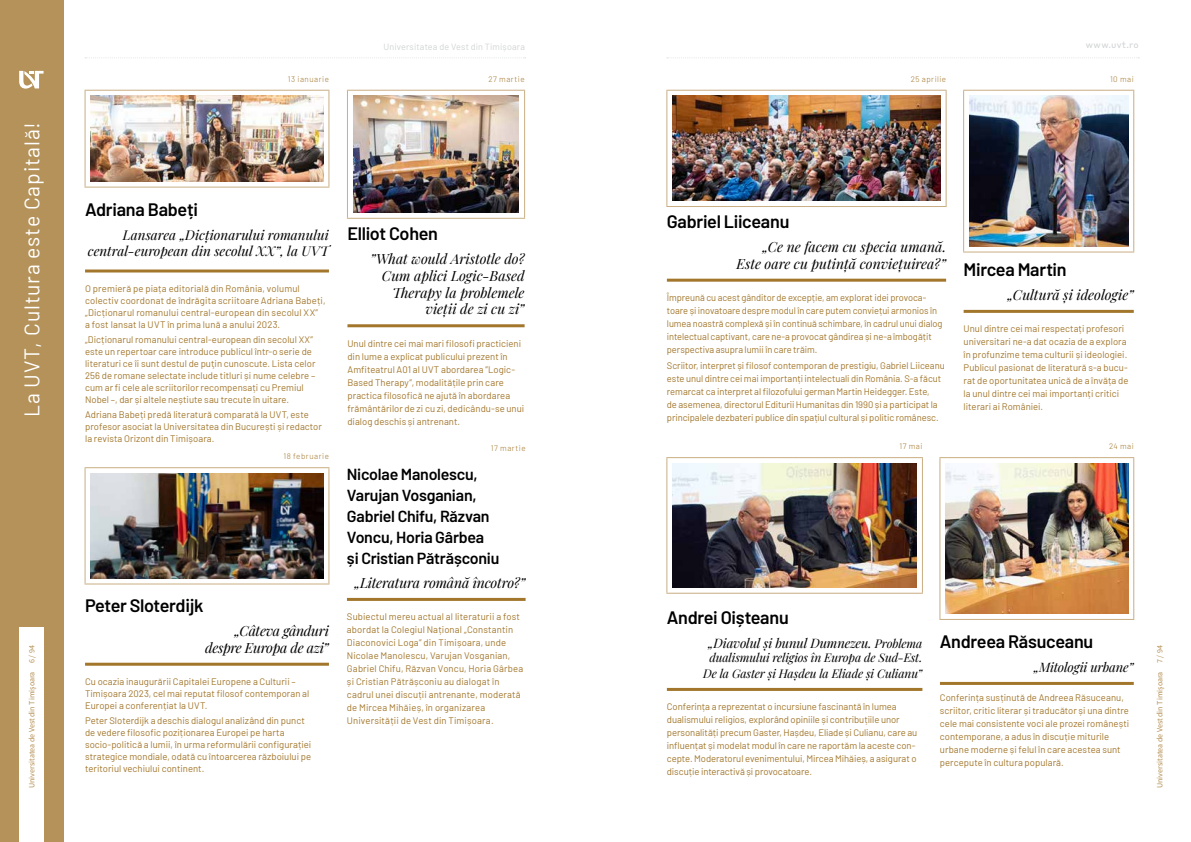
<style>
.page{position:relative;width:1191px;height:842px;background:#fff}
.page>*{position:absolute;margin:0;border:0;box-sizing:border-box;transform-origin:0 0}
.t1{font:21.1px "Barlow";letter-spacing:.04em;color:#fff}
.t2{font:600 18px "Barlow";letter-spacing:-.02em;color:#000}
.t3{font:600 16px/21px "Barlow";letter-spacing:-.015em;color:#000}
.t4{font:italic 14px/16.8px "Playfair Display";letter-spacing:-.005em;color:#000;text-align:right}
.t5{font:italic 14px/16.8px "Playfair Display";letter-spacing:-.025em;color:#000;text-align:right}
.t6{font:italic 13.5px/16.2px "Playfair Display";color:#000;text-align:right}
.t7{font:italic 13px "Playfair Display";letter-spacing:-.015em;color:#000}
.t8{font:italic 12px/15.6px "Playfair Display";letter-spacing:-.01em;color:#000;text-align:center}
.t9{font:9.5px/13px "Barlow";letter-spacing:.005em;color:#a2762b}
.t10{font:9px "Barlow";letter-spacing:.015em;color:#d1d3d4}
.t11{font:9px "Styrene B";letter-spacing:.045em;color:#d1d3d4}
.t12{font:8px "Source Sans Variable";color:#b58f53}
.t13{font:300 8px "Barlow";letter-spacing:.065em;color:#a2762b}
.s1{font-size:12px}
</style>
<div class="page">
<div style="left:0;top:0;width:64px;height:842px;background:#b49259"></div>
<div style="left:19px;top:626px;width:25px;height:216px;background:#fff"></div>
<svg style="left:19px;top:71px;width:25px;height:18px"></svg>
<hr style="left:85px;top:269px;width:244px;height:3px;background:#a2762b">
<hr style="left:85px;top:90px;width:244px;height:1px;background:#c9ae82">
<hr style="left:85px;top:91px;width:1px;height:96px;background:#c9ae82">
<hr style="left:328px;top:91px;width:1px;height:96px;background:#c9ae82">
<hr style="left:85px;top:187px;width:244px;height:1px;background:#c9ae82">
<img style="left:91px;top:96px;width:232px;height:85px">
<hr style="left:85px;top:663px;width:244px;height:3px;background:#a2762b">
<hr style="left:85px;top:467px;width:244px;height:1px;background:#c9ae82">
<hr style="left:85px;top:468px;width:1px;height:115px;background:#c9ae82">
<hr style="left:328px;top:468px;width:1px;height:115px;background:#c9ae82">
<hr style="left:85px;top:583px;width:244px;height:1px;background:#c9ae82">
<img style="left:91px;top:473px;width:232px;height:105px">
<hr style="left:667px;top:279px;width:279px;height:3px;background:#a2762b">
<hr style="left:666px;top:90px;width:280px;height:1px;background:#c9ae82">
<hr style="left:666px;top:91px;width:1px;height:115px;background:#c9ae82">
<hr style="left:945px;top:91px;width:1px;height:115px;background:#c9ae82">
<hr style="left:666px;top:206px;width:280px;height:1px;background:#c9ae82">
<img style="left:672px;top:96px;width:268px;height:105px">
<hr style="left:963px;top:310px;width:170px;height:3px;background:#a2762b">
<hr style="left:963px;top:90px;width:171px;height:1px;background:#c9ae82">
<hr style="left:963px;top:91px;width:1px;height:161px;background:#c9ae82">
<hr style="left:1133px;top:91px;width:1px;height:161px;background:#c9ae82">
<hr style="left:963px;top:252px;width:171px;height:1px;background:#c9ae82">
<img style="left:969px;top:96px;width:159px;height:150px">
<hr style="left:667px;top:688px;width:255px;height:3px;background:#a2762b">
<hr style="left:666px;top:457px;width:257px;height:1px;background:#c9ae82">
<hr style="left:666px;top:458px;width:1px;height:135px;background:#c9ae82">
<hr style="left:922px;top:458px;width:1px;height:135px;background:#c9ae82">
<hr style="left:666px;top:593px;width:257px;height:1px;background:#c9ae82">
<img style="left:672px;top:463px;width:244px;height:124px">
<hr style="left:939px;top:457px;width:195px;height:1px;background:#c9ae82">
<hr style="left:939px;top:458px;width:1px;height:161px;background:#c9ae82">
<hr style="left:1133px;top:458px;width:1px;height:161px;background:#c9ae82">
<hr style="left:939px;top:619px;width:195px;height:1px;background:#c9ae82">
<hr style="left:940px;top:682px;width:193px;height:3px;background:#a2762b">
<img style="left:945px;top:463px;width:183px;height:151px">
<hr style="left:347px;top:324px;width:177px;height:3px;background:#a2762b">
<hr style="left:347px;top:90px;width:178px;height:1px;background:#c9ae82">
<hr style="left:347px;top:91px;width:1px;height:127px;background:#c9ae82">
<hr style="left:524px;top:91px;width:1px;height:127px;background:#c9ae82">
<hr style="left:347px;top:218px;width:178px;height:1px;background:#c9ae82">
<img style="left:353px;top:96px;width:166px;height:117px">
<hr style="left:347px;top:598px;width:178px;height:3px;background:#a2762b">
<svg style="left:667px;top:57px;width:472px;height:1px"></svg>
<svg style="left:85px;top:57px;width:440px;height:1px"></svg>
<p class="t13" style="left:288px;top:73px;width:43px">13 ianuarie</p>
<p class="t10" style="left:383px;top:41px;width:143px">Universitatea de Vest din Timișoara</p>
<p class="t11" style="left:1086px;top:37px;width:54px">www.uvt.ro</p>
<p class="t13" style="left:488px;top:73px;width:38px">27 martie</p>
<p class="t13" style="left:910px;top:73px;width:37px">25 aprilie</p>
<p class="t13" style="left:1110px;top:73px;width:25px">10 mai</p>
<h1 class="t1" style="left:17px;top:417px;width:297px;rotate:-90deg">La UVT, Cultura este Capitală!</h1>
<h2 class="t2" style="left:85px;top:196px;width:114px">Adriana Babeți</h2>
<h3 class="t6" style="left:88px;top:226px;width:242px">Lansarea „Dicționarului romanului central-european din secolul XX”, la UVT</h3>
<p class="t9" style="left:85px;top:282px;width:242px;line-height:12px">O premieră pe piața editorială din România, volumul colectiv coordonat de îndrăgita scriitoare Adriana Babeți, „Dicționarul romanului central-european din secolul XX”<br>a fost lansat la UVT în prima lună a anului 2023.</p>
<p class="t9" style="left:85px;top:332px;width:232px;line-height:12px">„Dicționarul romanului central-european din secolul XX” este un repertoar care introduce publicul într-o serie de literaturi ce îi sunt destul de puţin cunoscute. Lista celor 256 de romane selectate include titluri și nume celebre – cum ar fi cele ale scriitorilor recompensați cu Premiul Nobel –, dar și altele neștiute sau trecute în uitare.</p>
<p class="t9" style="left:85px;top:407px;width:238px;line-height:12px">Adriana Babeți predă literatură comparată la UVT, este profesor asociat la Universitatea din București și redactor la revista Orizont din Timișoara.</p>
<p class="t13" style="left:283px;top:451px;width:47px">18 februarie</p>
<h2 class="t2" style="left:667px;top:208px;width:124px">Gabriel Liiceanu</h2>
<h3 class="t4" style="left:736px;top:237px;width:211px">„Ce ne facem cu specia umană.<br>Este oare cu putință conviețuirea?”</h3>
<p class="t9" style="left:667px;top:290px;width:277px">Împreună cu acest gânditor de excepție, am explorat idei provoca&shy;toare și inovatoare despre modul în care putem conviețui armonios în lumea noastră complexă și în continuă schimbare, în cadrul unui dialog intelectual captivant, care ne-a provocat gândirea și ne-a îmbogățit perspectiva asupra lumii în care trăim.</p>
<p class="t9" style="left:667px;top:358px;width:279px">Scriitor, interpret și filosof contemporan de prestigiu, Gabriel Liiceanu este unul dintre cei mai importanți intelectuali din România. S-a făcut remarcat ca interpret al filozofului german Martin Heidegger. Este,<br>de asemenea, directorul Editurii Humanitas din 1990 și a participat la principalele dezbateri publice din spațiul cultural și politic românesc.</p>
<h2 class="t2" style="left:347px;top:220px;width:92px">Elliot Cohen</h2>
<h3 class="t4" style="left:370px;top:249px;width:156px">”What would Aristotle do?<br>Cum aplici Logic-Based<br>Therapy la problemele vieții de zi cu zi”</h3>
<p class="t9" style="left:347px;top:336px;width:178px">Unul dintre cei mai mari filosofi practicieni din lume a explicat publicului prezent în Amfiteatrul A01 al UVT abordarea ”Logic-Based Therapy”, modalitățile prin care practica filosofică ne ajută în abordarea frământărilor de zi cu zi, dedicându-se unui dialog deschis și antrenant.</p>
<p class="t13" style="left:491px;top:442px;width:36px">17 martie</p>
<h3 class="t3" style="left:347px;top:462px;width:154px">Nicolae Manolescu,<br>Varujan Vosganian,<br>Gabriel Chifu, Răzvan<br>Voncu, Horia Gârbea și Cristian Pătrășconiu</h3>
<h3 class="t4" style="left:354px;top:573px;width:173px">„Literatura română încotro?”</h3>
<p class="t9" style="left:347px;top:610px;width:178px">Subiectul mereu actual al literaturii a fost abordat la Colegiul Național „Constantin Diaconovici Loga” din Timișoara, unde Nicolae Manolescu, Varujan Vosganian, Gabriel Chifu, Răzvan Voncu, Horia Gârbea și Cristian Pătrășconiu au dialogat în cadrul unei discuții antrenante, moderată de Mircea Mihăieș, în organizarea Universității de Vest din Timișoara.</p>
<h2 class="t2" style="left:963px;top:256px;width:104px">Mircea Martin</h2>
<h3 class="t4" style="left:1007px;top:285px;width:128px">„Cultură și ideologie”</h3>
<p class="t9" style="left:963px;top:322px;width:166px">Unul dintre cei mai respectați profesori universitari ne-a dat ocazia de a explora în profunzime tema culturii și ideologiei.<br>Publicul pasionat de literatură s-a bucu&shy;rat de oportunitatea unică de a învăța de la unul dintre cei mai importanți critici literari ai României.</p>
<p class="t13" style="left:1109px;top:440px;width:26px">24 mai</p>
<p class="t13" style="left:899px;top:440px;width:25px">17 mai</p>
<h2 class="t2" style="left:85px;top:592px;width:120px">Peter Sloterdijk</h2>
<h2 class="t2" style="left:667px;top:604px;width:123px">Andrei Oișteanu</h2>
<h3 class="t7" style="left:708px;top:633px;width:216px">„Diavolul și bunul Dumnezeu. <span class="s1">Problema</span></h3>
<p class="t8" style="left:703px;top:649px;width:221px">dualismului religios în Europa de Sud-Est.<br>De la Gaster și Hașdeu la Eliade și Culianu”</p>
<p class="t9" style="left:667px;top:700px;width:252px">Conferința a reprezentat o incursiune fascinantă în lumea dualismului religios, explorând opiniile și contribuțiile unor personalități precum Gaster, Hașdeu, Eliade și Culianu, care au influențat și modelat modul în care ne raportăm la aceste con&shy;cepte. Moderatorul evenimentului, Mircea Mihăieș, a asigurat o discuție interactivă și provocatoare.</p>
<h3 class="t5" style="left:205px;top:621px;width:125px">„Câteva gânduri despre Europa de azi”</h3>
<p class="t9" style="left:85px;top:675px;width:226px;line-height:12px">Cu ocazia inaugurării Capitalei Europene a Culturii –<br>Timișoara 2023, cel mai reputat filosof contemporan al<br>Europei a conferențiat la UVT.</p>
<p class="t9" style="left:85px;top:714px;width:228px;line-height:12px">Peter Sloterdijk a deschis dialogul analizând din punct de vedere filosofic poziționarea Europei pe harta socio-politică a lumii, în urma reformulării configurației strategice mondiale, odată cu întoarcerea războiului pe teritoriul vechiului continent.</p>
<h2 class="t2" style="left:940px;top:628px;width:155px">Andreea Răsuceanu</h2>
<h3 class="t7" style="left:1033px;top:657px;width:101px">„Mitologii urbane”</h3>
<p class="t9" style="left:940px;top:691px;width:191px">Conferința susținută de Andreea Răsuceanu, scriitor, critic literar și traducător și una dintre cele mai consistente voci ale prozei românești contemporane, a adus în discuție miturile urbane moderne și felul în care acestea sunt percepute în cultura populară.</p>
<p class="t12" style="left:27px;top:788px;width:144px;rotate:-90deg">Universitatea de Vest din Timișoara 6 / 94</p>
<p class="t12" style="left:1155px;top:788px;width:144px;rotate:-90deg">Universitatea de Vest din Timișoara 7 / 94</p>
</div>
